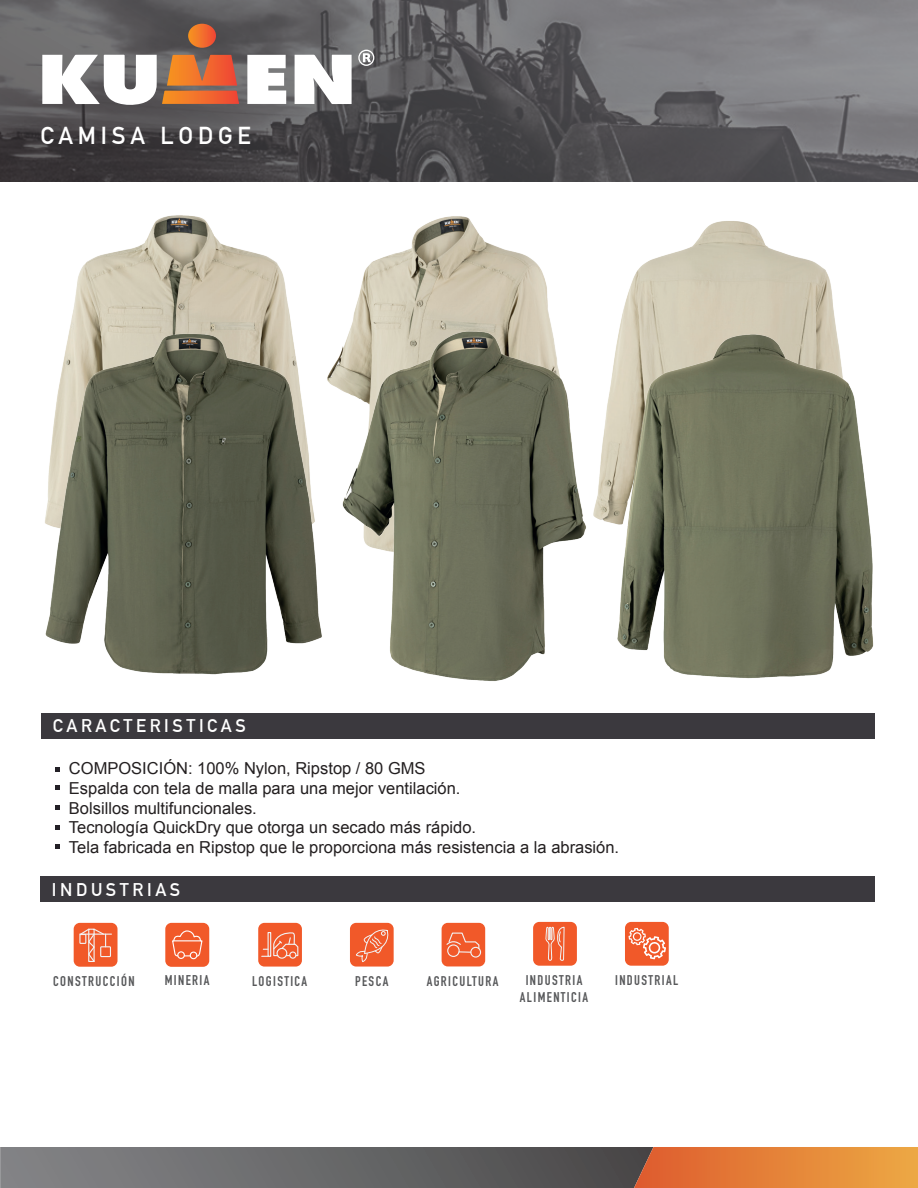
<style>
.page{position:relative;width:918px;height:1188px;background:#fff}
.page>*{position:absolute;margin:0;border:0;box-sizing:border-box;transform-origin:0 0}
.t1{font:700 24px "DIN Alternate";letter-spacing:.2em;color:#fff}
.t2{font:700 18px "DIN Alternate";letter-spacing:.2em;color:#fff}
.t3{font:16.5px/19.8px "Arial";color:#231f20}
.t4{font:700 13.95px/16.6px "DIN Condensed";letter-spacing:.1em;color:#57585a;text-align:center}
.t5{font:700 13.8px "DIN Condensed";letter-spacing:.1em;color:#57585a}
</style>
<div class="page">
<svg style="left:0;top:1px;width:917px;height:180px;background:#605f62"></svg>
<svg style="left:358px;top:50px;width:16px;height:16px"></svg>
<svg style="left:295px;top:55px;width:57px;height:49px"></svg>
<svg style="left:247px;top:55px;width:39px;height:49px"></svg>
<svg style="left:42px;top:55px;width:197px;height:50px"></svg>
<svg style="left:188px;top:24px;width:28px;height:24px"></svg>
<svg style="left:0;top:1147px;width:918px;height:41px;background:#8c6f5b"></svg>
<div style="left:41px;top:714px;width:834px;height:25px;background:#3b393e"></div>
<div style="left:41px;top:877px;width:834px;height:25px;background:#3b393e"></div>
<svg style="left:55px;top:767px;width:5px;height:4px"></svg>
<svg style="left:55px;top:786px;width:5px;height:4px"></svg>
<svg style="left:55px;top:805px;width:5px;height:4px"></svg>
<svg style="left:55px;top:825px;width:5px;height:5px"></svg>
<svg style="left:55px;top:845px;width:5px;height:4px"></svg>
<div style="left:533px;top:922px;width:44px;height:44px;background:#f15929;border-radius:6px"></div>
<svg style="left:545px;top:926px;width:20px;height:40px"></svg>
<div style="left:74px;top:923px;width:44px;height:44px;background:#f15929;border-radius:6px"></div>
<div style="left:100px;top:946px;width:11px;height:11px;border:1px solid #f2f3f4"></div>
<hr style="left:80px;top:934px;width:31px;height:1px;background:#f2f3f4">
<svg style="left:79px;top:928px;width:27px;height:34px"></svg>
<div style="left:258px;top:923px;width:44px;height:44px;background:#f15929;border-radius:6px"></div>
<div style="left:277px;top:948px;width:10px;height:11px;border:1px solid #f2f3f4;border-radius:50%"></div>
<div style="left:289px;top:952px;width:7px;height:7px;border:1px solid #f2f3f4;border-radius:50%"></div>
<svg style="left:262px;top:932px;width:37px;height:25px"></svg>
<div style="left:165px;top:923px;width:44px;height:44px;background:#f15929;border-radius:6px"></div>
<svg style="left:172px;top:930px;width:31px;height:30px"></svg>
<div style="left:350px;top:923px;width:44px;height:44px;background:#f15929;border-radius:6px"></div>
<svg style="left:356px;top:925px;width:37px;height:37px"></svg>
<div style="left:442px;top:923px;width:43px;height:43px;background:#f15929;border-radius:6px"></div>
<svg style="left:446px;top:932px;width:34px;height:21px"></svg>
<div style="left:447px;top:944px;width:13px;height:13px;border:1px solid #f2f3f4;border-radius:50%"></div>
<div style="left:470px;top:947px;width:11px;height:11px;border:1px solid #f2f3f4;border-radius:50%"></div>
<div style="left:625px;top:922px;width:44px;height:44px;background:#f15929;border-radius:6px"></div>
<svg style="left:629px;top:928px;width:37px;height:31px"></svg>
<img style="left:71px;top:215px;width:190px;height:105px">
<img style="left:634px;top:221px;width:201px;height:99px">
<img style="left:261px;top:216px;width:373px;height:104px">
<img style="left:45px;top:320px;width:231px;height:355px">
<img style="left:648px;top:320px;width:226px;height:359px">
<img style="left:276px;top:320px;width:372px;height:361px">
<h1 class="t1" style="left:40px;top:117px;width:212px">CAMISA LODGE</h1>
<p class="t2" style="left:53px;top:712px;width:194px">CARACTERISTICAS</p>
<p class="t3" style="left:69px;top:758px;width:552px">COMPOSICIÓN: 100% Nylon, Ripstop / 80 GMS<br>Espalda con tela de malla para una mejor ventilación.<br>Bolsillos multifuncionales.<br>Tecnología QuickDry que otorga un secado más rápido.<br>Tela fabricada en Ripstop que le proporciona más resistencia a la abrasión.</p>
<p class="t2" style="left:52px;top:876px;width:130px">INDUSTRIAS</p>
<p class="t4" style="left:53px;top:973px;width:83px">CONSTRUCCIÓN</p>
<p class="t4" style="left:165px;top:972px;width:46px">MINERIA</p>
<p class="t4" style="left:252px;top:973px;width:57px">LOGISTICA</p>
<p class="t5" style="left:355px;top:972px;width:35px">PESCA</p>
<p class="t5" style="left:427px;top:972px;width:73px">AGRICULTURA</p>
<p class="t4" style="left:615px;top:971px;width:65px">INDUSTRIAL</p>
<p class="t4" style="left:520px;top:972px;width:70px">INDUSTRIA<br>ALIMENTICIA</p>
</div>
